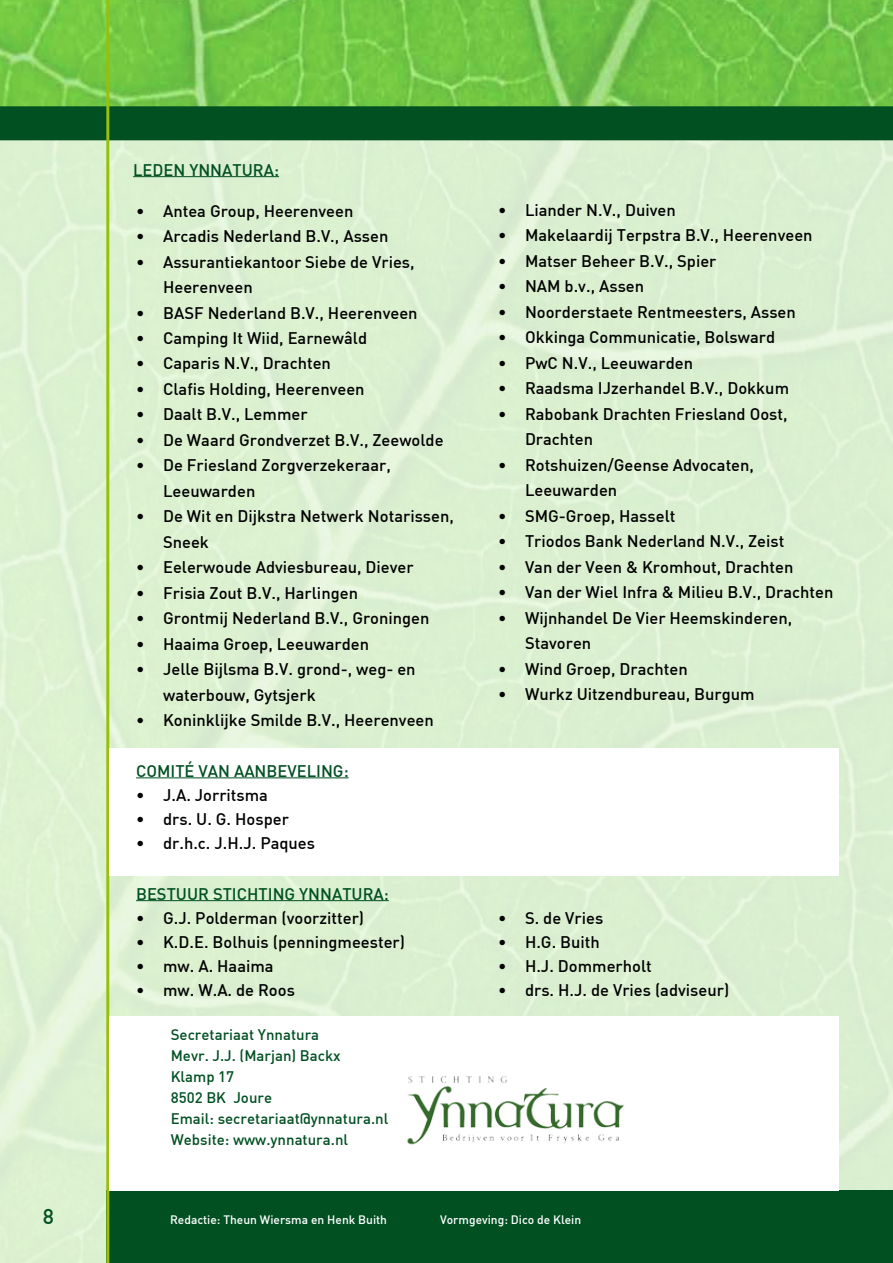
<style>
.page{position:relative;width:893px;height:1263px;background:#fff}
.page>*{position:absolute;margin:0;border:0;box-sizing:border-box;transform-origin:0 0}
.t1{font:500 21px "DIN";color:#005022}
.t2{font:500 16.5px/25.5px "DIN";color:#000}
.t3{font:500 16.5px "DIN";color:#005022}
.t4{font:500 15px/21px "DIN";color:#005022}
.t5{font:500 12px "DIN";color:#fff}
</style>
<div class="page">
<img style="left:0;top:0;width:893px;height:106px">
<div style="left:0;top:140px;width:893px;height:1123px;background:#dbf0cf"></div>
<div style="left:106px;top:1191px;width:787px;height:72px;background:#005022"></div>
<div style="left:0;top:106px;width:893px;height:34px;background:#005022"></div>
<hr style="left:106px;top:0;width:3px;height:1263px;background:#97bf0d">
<div style="left:109px;top:748px;width:730px;height:127px;background:#fff"></div>
<div style="left:109px;top:1016px;width:730px;height:175px;background:#fff"></div>
<hr style="left:136px;top:900px;width:253px;height:1px;background:#005022">
<img style="left:407px;top:1076px;width:217px;height:69px">
<hr style="left:136px;top:777px;width:213px;height:1px;background:#005022">
<hr style="left:133px;top:176px;width:146px;height:1px;background:#005022">
<p class="t1" style="left:43px;top:1203px;width:13px">8</p>
<p class="t3" style="left:133px;top:159px;width:11px">Leden</p>
<p class="t3" style="left:189px;top:159px;width:91px">Ynnatura:</p>
<p class="t2" style="left:136px;top:197px;width:219px">• Antea Group, Heerenveen</p>
<p class="t2" style="left:136px;top:223px;width:254px">• Arcadis Nederland B.V., Assen</p>
<p class="t2" style="left:163px;top:248px;width:253px;text-indent:-27px">• Assurantiekantoor Siebe de Vries,<br>Heerenveen</p>
<p class="t2" style="left:136px;top:299px;width:283px">• BASF Nederland B.V., Heerenveen</p>
<p class="t2" style="left:136px;top:325px;width:233px">• Camping It Wiid, Earnewâld</p>
<p class="t2" style="left:136px;top:350px;width:196px">• Caparis N.V., Drachten</p>
<p class="t2" style="left:136px;top:376px;width:230px">• Clafis Holding, Heerenveen</p>
<p class="t2" style="left:136px;top:401px;width:173px">• Daalt B.V., Lemmer</p>
<p class="t2" style="left:136px;top:427px;width:309px">• De Waard Grondverzet B.V., Zeewolde</p>
<p class="t2" style="left:163px;top:452px;width:229px;text-indent:-27px">• De Friesland Zorgverzekeraar,<br>Leeuwarden</p>
<p class="t2" style="left:163px;top:503px;width:292px;text-indent:-27px">• De Wit en Dijkstra Netwerk Notarissen,<br>Sneek</p>
<p class="t2" style="left:136px;top:554px;width:279px">• Eelerwoude Adviesbureau, Diever</p>
<p class="t2" style="left:136px;top:580px;width:223px">• Frisia Zout B.V., Harlingen</p>
<p class="t2" style="left:136px;top:605px;width:295px">• Grontmij Nederland B.V., Groningen</p>
<p class="t2" style="left:136px;top:631px;width:234px">• Haaima Groep, Leeuwarden</p>
<p class="t2" style="left:163px;top:656px;width:254px;text-indent:-27px">• Jelle Bijlsma B.V. grond-, weg- en waterbouw, Gytsjerk</p>
<p class="t2" style="left:136px;top:707px;width:299px">• Koninklijke Smilde B.V., Heerenveen</p>
<p class="t3" style="left:136px;top:760px;width:130px">Comité van aanbe</p>
<p class="t3" style="left:287px;top:760px;width:63px">veling :</p>
<p class="t2" style="left:136px;top:781px;width:133px">• J.A. Jorritsma</p>
<p class="t2" style="left:136px;top:805px;width:154px">• drs. U. G. Hosper</p>
<p class="t2" style="left:136px;top:829px;width:180px">• dr.h.c. J.H.J. Paques</p>
<p class="t3" style="left:136px;top:883px;width:52px">Bestuur</p>
<p class="t3" style="left:213px;top:883px;width:65px">stichting</p>
<p class="t3" style="left:299px;top:883px;width:91px">Ynnatura:</p>
<p class="t2" style="left:136px;top:904px;width:230px">• G.J. Polderman (voorzitter)</p>
<p class="t2" style="left:136px;top:928px;width:270px">• K.D.E. Bolhuis (penningmeester)</p>
<p class="t2" style="left:136px;top:952px;width:139px">• mw. A. Haaima</p>
<p class="t2" style="left:136px;top:976px;width:160px">• mw. W.A. de Roos</p>
<p class="t4" style="left:171px;top:1023px;width:219px">Secretariaat Ynnatura<br>Mevr. J.J. (Marjan) Backx<br>Klamp 17<br>8502 BK Joure<br>Email: secretariaat@ynnatura.nl<br>Website: www.ynnatura.nl</p>
<p class="t2" style="left:498px;top:197px;width:179px">• Liander N.V., Duiven</p>
<p class="t2" style="left:498px;top:222px;width:316px">• Makelaardij Terpstra B.V., Heerenveen</p>
<p class="t2" style="left:498px;top:248px;width:220px">• Matser Beheer B.V., Spier</p>
<p class="t2" style="left:498px;top:273px;width:148px">• NAM b.v., Assen</p>
<p class="t2" style="left:498px;top:299px;width:299px">• Noorderstaete Rentmeesters, Assen</p>
<p class="t2" style="left:498px;top:324px;width:279px">• Okkinga Communicatie, Bolsward</p>
<p class="t2" style="left:498px;top:350px;width:197px">• PwC N.V., Leeuwarden</p>
<p class="t2" style="left:498px;top:375px;width:293px">• Raadsma IJzerhandel B.V., Dokkum</p>
<p class="t2" style="left:525px;top:400px;width:264px;text-indent:-27px">• Rabobank Drachten Friesland Oost,<br>Drachten</p>
<p class="t2" style="left:525px;top:451px;width:231px;text-indent:-27px">• Rotshuizen/Geense Advocaten,<br>Leeuwarden</p>
<p class="t2" style="left:498px;top:502px;width:179px">• SMG-Groep, Hasselt</p>
<p class="t2" style="left:498px;top:528px;width:288px">• Triodos Bank Nederland N.V., Zeist</p>
<p class="t2" style="left:498px;top:553px;width:297px">• Van der Veen &amp; Kromhout, Drachten</p>
<p class="t2" style="left:498px;top:579px;width:337px">• Van der Wiel Infra &amp; Milieu B.V., Drachten</p>
<p class="t2" style="left:525px;top:604px;width:269px;text-indent:-27px">• Wijnhandel De Vier Heemskinderen,<br>Stavoren</p>
<p class="t2" style="left:498px;top:655px;width:191px">• Wind Groep, Drachten</p>
<p class="t2" style="left:498px;top:681px;width:258px">• Wurkz Uitzendbureau, Burgum</p>
<p class="t2" style="left:498px;top:904px;width:107px">• S. de Vries</p>
<p class="t2" style="left:498px;top:928px;width:103px">• H.G. Buith</p>
<p class="t2" style="left:498px;top:952px;width:155px">• H.J. Dommerholt</p>
<p class="t2" style="left:498px;top:976px;width:233px">• drs. H.J. de Vries (adviseur)</p>
<p class="t5" style="left:170px;top:1212px;width:248px">Redactie: Theun Wiersma en Henk Buith V</p>
<p class="t5" style="left:447px;top:1212px;width:136px">ormgeving: Dico de Klein</p>
</div>
